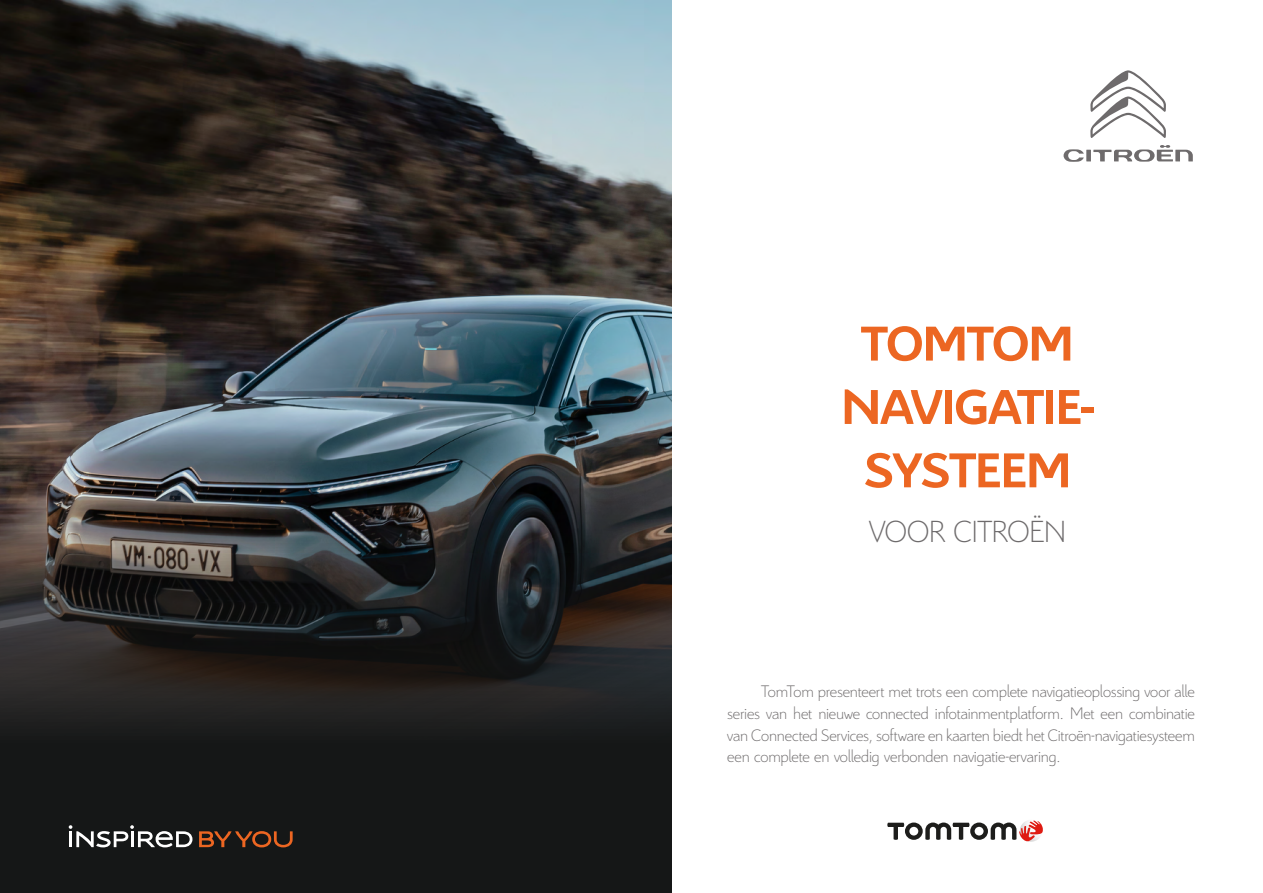
<style>
.page{position:relative;width:1263px;height:893px;background:#fff}
.page>*{position:absolute;margin:0;border:0;box-sizing:border-box;transform-origin:0 0}
.t1{font:700 52.8px/63.3px "Citroen";letter-spacing:-.01em;color:#ec6622;text-align:center}
.t2{font:300 33px "Citroen";letter-spacing:-.01em;color:#6e6b6c}
.t3{font:300 18px/21.6px "Citroen";letter-spacing:-.01em;color:#6e6b6c;text-align:justify}
</style>
<div class="page">
<img style="left:0;top:0;width:672px;height:893px">
<svg style="left:199px;top:831px;width:94px;height:16px;background:#60321a"></svg>
<svg style="left:69px;top:825px;width:123px;height:22px"></svg>
<svg style="left:887px;top:820px;width:156px;height:22px"></svg>
<svg style="left:1063px;top:145px;width:130px;height:17px"></svg>
<svg style="left:1090px;top:70px;width:76px;height:68px"></svg>
<h1 class="t1" style="left:841px;top:309px;width:253px">TOMTOM<br>NAVIGATIE-<br>SYSTEEM</h1>
<h2 class="t2" style="left:869px;top:509px;width:199px">VOOR CITROËN</h2>
<p class="t3" style="left:727px;top:680px;width:469px;text-indent:34px">TomTom presenteert met trots een complete navigatieoplossing voor alle series van het nieuwe connected infotainmentplatform. Met een combinatie van Connected Services, software en kaarten biedt het Citroën-navigatiesysteem een complete en volledig verbonden navigatie-ervaring.</p>
</div>
